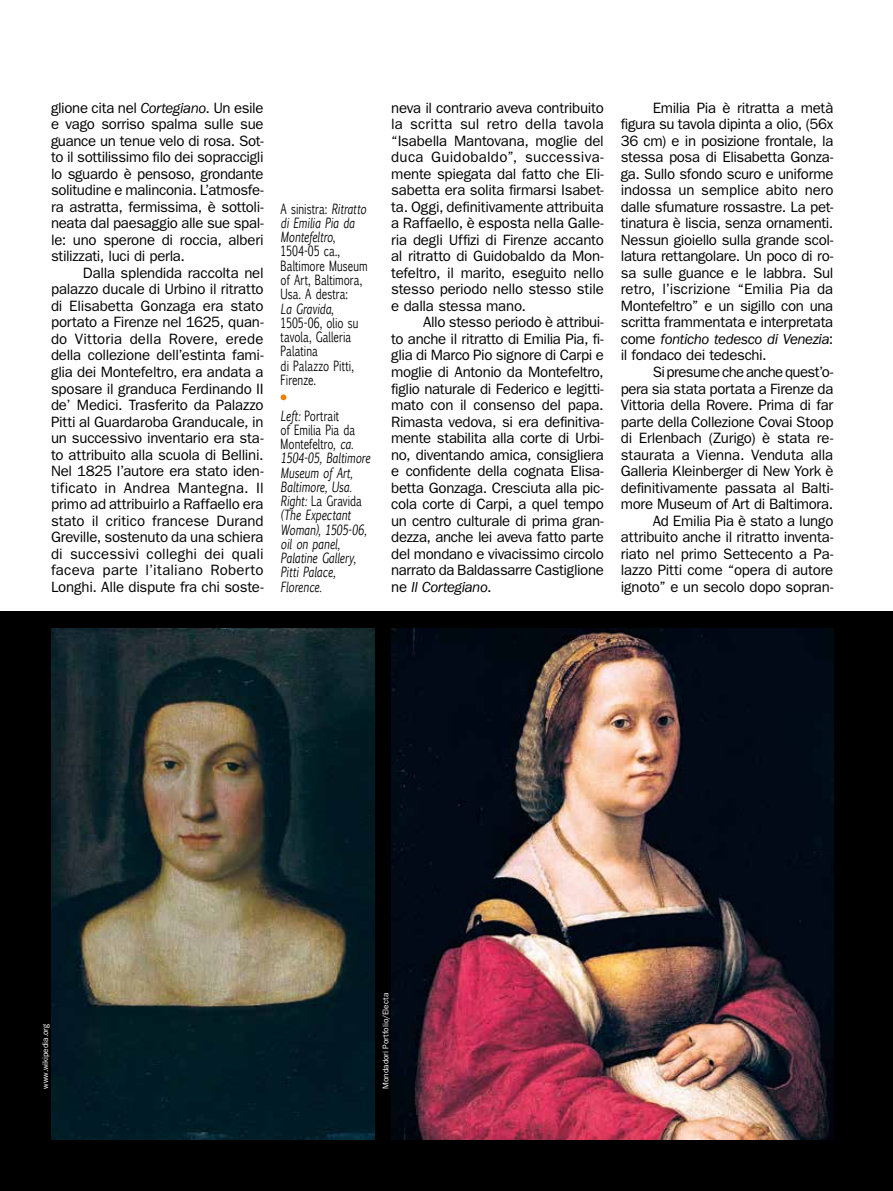
<style>
.page{position:relative;width:893px;height:1191px;background:#fff}
.page>*{position:absolute;margin:0;border:0;box-sizing:border-box;transform-origin:0 0}
.t1{font:15px/16.5px "ITC Franklin Gothic Std";letter-spacing:-.015em;color:#000;text-align:justify}
.t2{font:italic 13.5px/14.2px "Euphemia UCAS";color:#000;scale:.75 1}
.t3{font:13.5px/14.2px "Euphemia UCAS";color:#000;scale:.75 1}
.t4{font:8.25px "ITC Franklin Gothic Std";letter-spacing:-.005em;color:#fff}
.s1{font-style:italic}
.s2{font-style:normal}
</style>
<div class="page">
<div style="left:0;top:611px;width:893px;height:580px;background:#000"></div>
<img style="left:51px;top:628px;width:323px;height:512px">
<img style="left:391px;top:628px;width:442px;height:512px">
<svg style="left:281px;top:394px;width:5px;height:6px"></svg>
<p class="t1" style="left:51px;top:100px;width:214px">glione cita nel <span class="s1">Cortegiano</span>. Un esile e vago sorriso spalma sulle sue guance un tenue velo di rosa. Sot&shy;to il sottilissimo filo dei sopraccigli lo sguardo è pensoso, grondante solitudine e malinconia. L’atmosfe&shy;ra astratta, fermissima, è sottoli&shy;neata dal paesaggio alle sue spal&shy;le: uno sperone di roccia, alberi stilizzati, luci di perla.</p>
<p class="t1" style="left:51px;top:265px;width:214px;text-indent:32px">Dalla splendida raccolta nel palazzo ducale di Urbino il ritratto di Elisabetta Gonzaga era stato portato a Firenze nel 1625, quan&shy;do Vittoria della Rovere, erede della collezione dell’estinta fami&shy;glia dei Montefeltro, era andata a sposare il granduca Ferdinando II de’ Medici. Trasferito da Palazzo Pitti al Guardaroba Granducale, in un successivo inventario era sta&shy;to attribuito alla scuola di Bellini.<br>Nel 1825 l’autore era stato iden&shy;tificato in Andrea Mantegna. Il primo ad attribuirlo a Raffaello era stato il critico francese Durand Greville, sostenuto da una schiera di successivi colleghi dei quali faceva parte l’italiano Roberto Longhi. Alle dispute fra chi soste-</p>
<p class="t3" style="left:281px;top:201px;width:118px">A sinistra: <span class="s1">Ritratto di Emilia Pia da<br>Montefeltro</span>,<br>1504-05 ca.,<br>Baltimore Museum of Art, Baltimora,<br>Usa. A destra:<br><span class="s1">La Gravida</span>,<br>1505-06, olio su tavola, Galleria<br>Palatina<br>di Palazzo Pitti,<br>Firenze.</p>
<p class="t2" style="left:281px;top:408px;width:121px">Left: <span class="s2">Portrait<br>of Emilia Pia da<br>Montefeltro</span>, ca.<br>1504-05, Baltimore<br>Museum of Art,<br>Baltimore, Usa.<br>Right: <span class="s2">La Gravida </span>(The Expectant<br>Woman), 1505-06, oil on panel,<br>Palatine Gallery,<br>Pitti Palace,<br>Florence.</p>
<p class="t1" style="left:391px;top:100px;width:214px">neva il contrario aveva contribuito la scritta sul retro della tavola “Isabella Mantovana, moglie del duca Guidobaldo”, successiva&shy;mente spiegata dal fatto che Eli&shy;sabetta era solita firmarsi Isabet&shy;ta. Oggi, definitivamente attribuita a Raffaello, è esposta nella Galle&shy;ria degli Uffizi di Firenze accanto al ritratto di Guidobaldo da Mon&shy;tefeltro, il marito, eseguito nello stesso periodo nello stesso stile e dalla stessa mano.</p>
<p class="t1" style="left:391px;top:314px;width:214px;text-indent:32px">Allo stesso periodo è attribui&shy;to anche il ritratto di Emilia Pia, fi&shy;glia di Marco Pio signore di Carpi e moglie di Antonio da Montefeltro, figlio naturale di Federico e legitti&shy;mato con il consenso del papa.<br>Rimasta vedova, si era definitiva&shy;mente stabilita alla corte di Urbi&shy;no, diventando amica, consigliera e confidente della cognata Elisa&shy;betta Gonzaga. Cresciuta alla pic&shy;cola corte di Carpi, a quel tempo un centro culturale di prima gran&shy;dezza, anche lei aveva fatto parte del mondano e vivacissimo circolo narrato da Baldassarre Castiglione ne <span class="s1">Il Cortegiano</span>.</p>
<p class="t1" style="left:621px;top:100px;width:214px;text-indent:32px">Emilia Pia è ritratta a metà figura su tavola dipinta a olio, (56x 36 cm) e in posizione frontale, la stessa posa di Elisabetta Gonza&shy;ga. Sullo sfondo scuro e uniforme indossa un semplice abito nero dalle sfumature rossastre. La pet&shy;tinatura è liscia, senza ornamenti.<br>Nessun gioiello sulla grande scol&shy;latura rettangolare. Un poco di ro&shy;sa sulle guance e le labbra. Sul retro, l’iscrizione “Emilia Pia da Montefeltro” e un sigillo con una scritta frammentata e interpretata come <span class="s1">fonticho tedesco di Venezia</span>: il fondaco dei tedeschi.</p>
<p class="t1" style="left:621px;top:364px;width:214px;text-align:right">Si presume che anche quest’o-<br>pera sia stata portata a Firenze da Vittoria della Rovere. Prima di far parte della Collezione Covai Stoop di Erlenbach (Zurigo) è stata re&shy;staurata a Vienna. Venduta alla Galleria Kleinberger di New York è definitivamente passata al Balti&shy;more Museum of Art di Baltimora.<br>Ad Emilia Pia è stato a lungo attribuito anche il ritratto inventa&shy;riato nel primo Settecento a Pa&shy;lazzo Pitti come “opera di autore ignoto” e un secolo dopo sopran-</p>
<p class="t4" style="left:41px;top:1089px;width:67px;rotate:-90deg">www.wikipedia.org</p>
<p class="t4" style="left:381px;top:1089px;width:97px;rotate:-90deg">Mondadori Portfolio/Electa</p>
</div>
